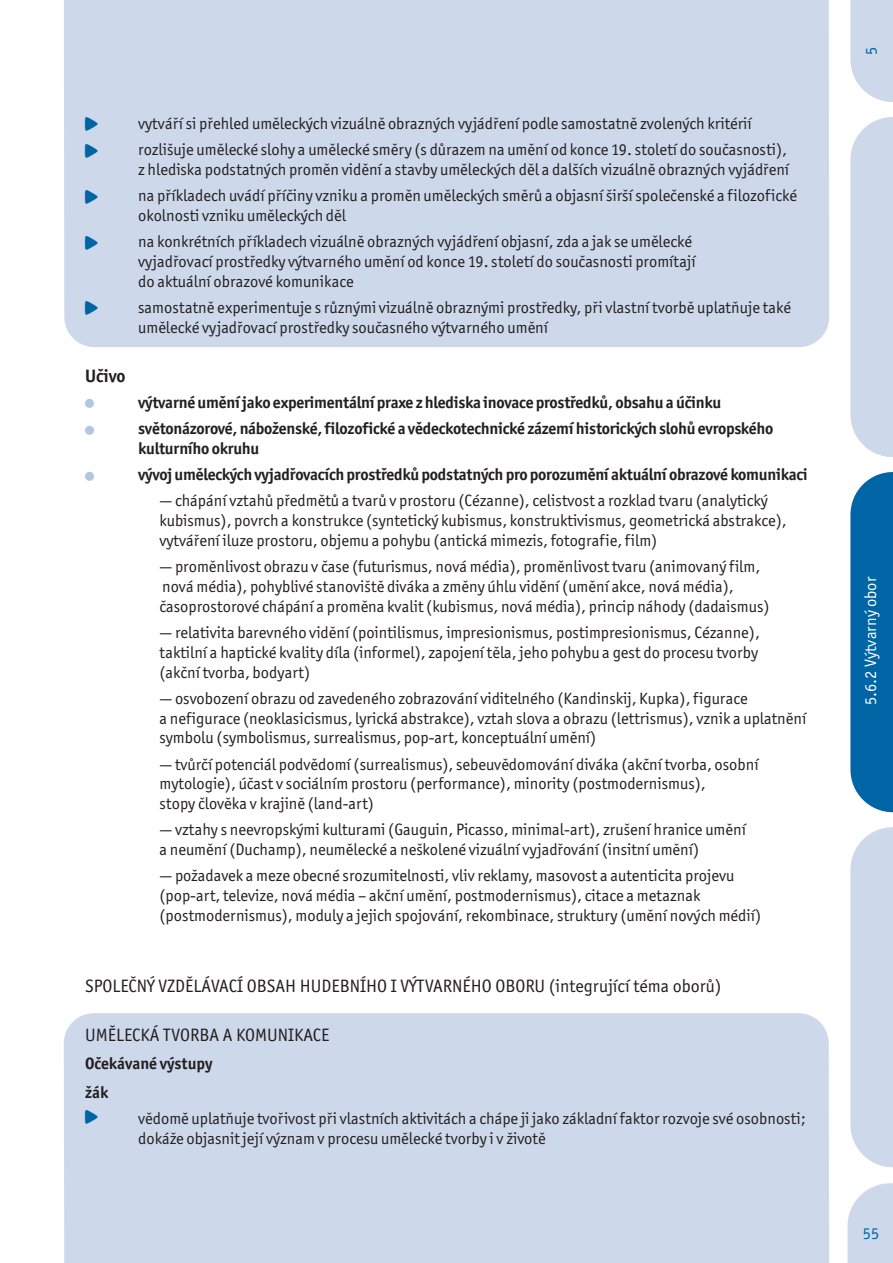
<style>
.page{position:relative;width:893px;height:1263px;background:#fff}
.page>*{position:absolute;margin:0;border:0;box-sizing:border-box;transform-origin:0 0}
.t1{font:18px "Officina San Itc TCE";color:#231f20}
.t2{font:700 18px "Officina San Itc TCE";color:#231f20}
.t3{font:16.5px/19.8px "Officina San Itc TCE";color:#231f20}
.t4{font:700 16.5px/26.2px "Officina San Itc TCE";letter-spacing:-.015em;color:#231f20}
.t5{font:16.5px "Officina San Itc TCE";color:#fff}
.t6{font:16.5px "Officina San Itc TCE";color:#0065a4}
.t7{font:13.5px/26.2px "Cudlik";color:#0065a4}
.t8{font:9px "Puntik";color:#b2c6e1}
</style>
<div class="page">
<div style="left:64px;top:0;width:765px;height:347px;background:#cdd9eb"></div>
<div style="left:64px;top:1013px;width:765px;height:250px;background:#cdd9eb"></div>
<svg style="left:847px;top:1183px;width:46px;height:80px;background:#d3dded"></svg>
<svg style="left:850px;top:0;width:43px;height:102px;background:#d1dcec"></svg>
<svg style="left:850px;top:117px;width:43px;height:340px;background:#d0dbec"></svg>
<svg style="left:850px;top:827px;width:43px;height:340px;background:#d0dbec"></svg>
<svg style="left:850px;top:472px;width:43px;height:340px;background:#106ea9"></svg>
<p class="t7" style="left:85px;top:111px;width:14px">A<br>A</p>
<p class="t7" style="left:85px;top:183px;width:14px">A</p>
<p class="t7" style="left:85px;top:229px;width:14px">A</p>
<p class="t7" style="left:85px;top:295px;width:14px">A</p>
<p class="t2" style="left:85px;top:367px;width:42px">Učivo</p>
<p class="t8" style="left:85px;top:399px;width:10px">A</p>
<p class="t8" style="left:85px;top:425px;width:10px">A</p>
<p class="t8" style="left:85px;top:471px;width:10px">A</p>
<p class="t3" style="left:138px;top:111px;width:650px;line-height:26.2px">vytváří si přehled uměleckých vizuálně obrazných vyjádření podle samostatně zvolených kritérií rozlišuje umělecké slohy a umělecké směry (s důrazem na umění od konce 19. století do současnosti),</p>
<p class="t3" style="left:138px;top:157px;width:660px;line-height:26.2px">z hlediska podstatných proměn vidění a stavby uměleckých děl a dalších vizuálně obrazných vyjádření na příkladech uvádí příčiny vzniku a proměn uměleckých směrů a objasní širší společenské a filozofické</p>
<p class="t3" style="left:138px;top:203px;width:555px;line-height:26.2px">okolnosti vzniku uměleckých děl<br>na konkrétních příkladech vizuálně obrazných vyjádření objasní, zda a jak se umělecké</p>
<p class="t3" style="left:138px;top:252px;width:559px">vyjadřovací prostředky výtvarného umění od konce 19. století do současnosti promítají do aktuální obrazové komunikace</p>
<p class="t3" style="left:138px;top:298px;width:654px">samostatně experimentuje s různými vizuálně obraznými prostředky, při vlastní tvorbě uplatňuje také umělecké vyjadřovací prostředky současného výtvarného umění</p>
<p class="t4" style="left:138px;top:390px;width:637px">výtvarné umění jako experimentální praxe z hlediska inovace prostředků, obsahu a účinku světonázorové, náboženské, filozofické a vědeckotechnické zázemí historických slohů evropského</p>
<p class="t4" style="left:138px;top:436px;width:671px">kulturního okruhu<br>vývoj uměleckých vyjadřovacích prostředků podstatných pro porozumění aktuální obrazové komunikaci</p>
<p class="t3" style="left:159px;top:491px;width:629px">— chápání vztahů předmětů a tvarů v prostoru (Cézanne), celistvost a rozklad tvaru (analytický kubismus), povrch a konstrukce (syntetický kubismus, konstruktivismus, geometrická abstrakce), vytváření iluze prostoru, objemu a pohybu (antická mimezis, fotografie, film)</p>
<p class="t3" style="left:159px;top:557px;width:612px">— proměnlivost obrazu v čase (futurismus, nová média), proměnlivost tvaru (animovaný film, nová média), pohyblivé stanoviště diváka a změny úhlu vidění (umění akce, nová média), časoprostorové chápání a proměna kvalit (kubismus, nová média), princip náhody (dadaismus)</p>
<p class="t3" style="left:159px;top:623px;width:602px;text-align:justify">— relativita barevného vidění (pointilismus, impresionismus, postimpresionismus, Cézanne), taktilní a haptické kvality díla (informel), zapojení těla, jeho pohybu a gest do procesu tvorby (akční tvorba, bodyart)</p>
<p class="t3" style="left:159px;top:689px;width:648px">— osvobození obrazu od zavedeného zobrazování viditelného (Kandinskij, Kupka), figurace<br>a nefigurace (neoklasicismus, lyrická abstrakce), vztah slova a obrazu (lettrismus), vznik a uplatnění symbolu (symbolismus, surrealismus, pop-art, konceptuální umění)</p>
<p class="t3" style="left:159px;top:755px;width:601px">— tvůrčí potenciál podvědomí (surrealismus), sebeuvědomování diváka (akční tvorba, osobní mytologie), účast v sociálním prostoru (performance), minority (postmodernismus),<br>stopy člověka v krajině (land-art)</p>
<p class="t3" style="left:159px;top:820px;width:588px">— vztahy s neevropskými kulturami (Gauguin, Picasso, minimal-art), zrušení hranice umění a neumění (Duchamp), neumělecké a neškolené vizuální vyjadřování (insitní umění)</p>
<p class="t3" style="left:159px;top:866px;width:603px">— požadavek a meze obecné srozumitelnosti, vliv reklamy, masovost a autenticita projevu (pop-art, televize, nová média – akční umění, postmodernismus), citace a metaznak (postmodernismus), moduly a jejich spojování, rekombinace, struktury (umění nových médií)</p>
<p class="t1" style="left:85px;top:977px;width:638px">SPOLEČNÝ VZDĚLÁVACÍ OBSAH HUDEBNÍHO I VÝTVARNÉHO OBORU (integrující téma oborů)</p>
<p class="t1" style="left:85px;top:1026px;width:246px">UMĚLECKÁ TVORBA A KOMUNIKACE</p>
<p class="t4" style="left:85px;top:1050px;width:129px;line-height:28.3px">Očekávané výstupy žák</p>
<p class="t3" style="left:138px;top:1109px;width:669px">vědomě uplatňuje tvořivost při vlastních aktivitách a chápe ji jako základní faktor rozvoje své osobnosti; dokáže objasnit její význam v procesu umělecké tvorby i v životě</p>
<p class="t7" style="left:85px;top:1103px;width:14px">A</p>
<p class="t6" style="left:863px;top:55px;width:10px;rotate:-90deg">5</p>
<p class="t5" style="left:862px;top:705px;width:130px;rotate:-90deg">5.6.2 Výtvarný obor</p>
<p class="t6" style="left:863px;top:1225px;width:18px">55</p>
</div>
